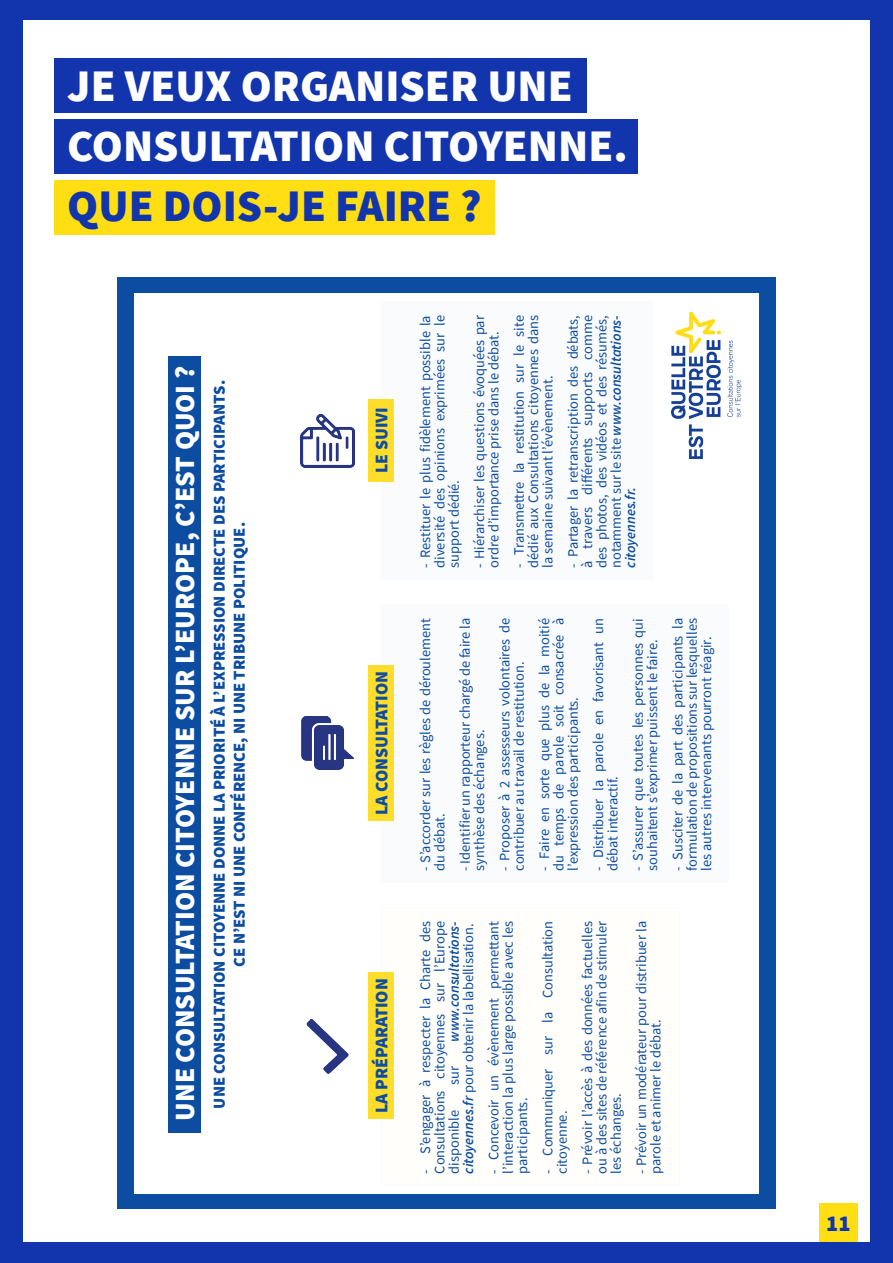
<style>
.page{position:relative;width:893px;height:1263px;background:#1234ad}
.page>*{position:absolute;margin:0;border:0;box-sizing:border-box;transform-origin:0 0}
.t1{font:900 45px "Source Sans Pro";color:#fff}
.t2{font:900 45px "Source Sans Pro";color:#1234ad}
.t3{font:900 27.6px "Source Sans Pro";color:#fff}
.t4{font:900 22.5px "Source Sans Pro";color:#1234ad}
.t5{font:900 17.7px "Source Sans Pro";color:#0d4da1}
.t6{font:900 16.65px/20px "Source Sans Pro";color:#0d4da1;text-align:center}
.t7{font:14.4px/14.4px "Source Sans Pro";color:#0d4da1;text-align:justify}
.t8{font:italic 600 14.4px/14.4px "Source Sans Pro";color:#0d4da1;text-align:right}
.s1{font-weight:600;font-style:italic}
.s2{font-weight:400;font-style:normal}
</style>
<div class="page">
<div style="left:23px;top:21px;width:847px;height:1221px;background:#fff"></div>
<div style="left:54px;top:59px;width:533px;height:54px;background:#1234ad"></div>
<div style="left:54px;top:119px;width:584px;height:55px;background:#1234ad"></div>
<div style="left:54px;top:180px;width:440px;height:54px;background:#ffde14"></div>
<div style="left:117px;top:278px;width:659px;height:931px;background:#0d4da1"></div>
<div style="left:134px;top:293px;width:624px;height:901px;background:#fff"></div>
<div style="left:382px;top:907px;width:297px;height:278px;background:#fffefa"></div>
<div style="left:368px;top:972px;width:26px;height:146px;background:#ffdd2b"></div>
<div style="left:382px;top:605px;width:346px;height:278px;background:#fafbfc"></div>
<div style="left:368px;top:665px;width:26px;height:155px;background:#ffdd2b"></div>
<div style="left:382px;top:302px;width:271px;height:278px;background:#fafbfc"></div>
<div style="left:368px;top:400px;width:26px;height:82px;background:#ffdd2b"></div>
<img style="left:301px;top:717px;width:53px;height:53px">
<img style="left:306px;top:1020px;width:43px;height:53px">
<div style="left:168px;top:356px;width:33px;height:776px;background:#0d4da1"></div>
<img style="left:301px;top:414px;width:53px;height:53px">
<img style="left:671px;top:313px;width:70px;height:146px">
<div style="left:819px;top:1204px;width:39px;height:38px;background:#ffde14"></div>
<p class="t1" style="left:67px;top:55px;width:507px">JE VEUX ORGANISER UNE</p>
<p class="t1" style="left:67px;top:115px;width:562px">CONSULTATION CITOYENNE.</p>
<p class="t2" style="left:67px;top:175px;width:416px">QUE DOIS-JE FAIRE ?</p>
<h2 class="t3" style="left:166px;top:1120px;width:756px;rotate:-90deg">UNE CONSULTATION CITOYENNE SUR L’EUROPE, C’EST QUOI ?</h2>
<p class="t6" style="left:209px;top:1108px;width:730px;rotate:-90deg">UNE CONSULTATION CITOYENNE DONNE LA PRIORITÉ À L’EXPRESSION DIRECTE DES PARTICIPANTS.<br>CE N’EST NI UNE CONFÉRENCE, NI UNE TRIBUNE POLITIQUE.</p>
<p class="t5" style="left:369px;top:473px;width:67px;rotate:-90deg">LE SUIVI</p>
<p class="t5" style="left:369px;top:815px;width:145px;rotate:-90deg">LA CONSULTATION</p>
<p class="t5" style="left:369px;top:1113px;width:136px;rotate:-90deg">LA PRÉPARATION</p>
<p class="t7" style="left:418px;top:568px;width:254px;rotate:-90deg">- Restituer le plus fidèlement possible la diversité des opinions exprimées sur le support dédié.</p>
<p class="t7" style="left:472px;top:568px;width:254px;rotate:-90deg">- Hiérarchiser les questions évoquées par ordre d’importance prise dans le débat.</p>
<p class="t7" style="left:512px;top:568px;width:254px;rotate:-90deg">- Transmettre la restitution sur le site dédié aux Consultations citoyennes dans la semaine suivant l’évènement.</p>
<p class="t7" style="left:566px;top:568px;width:254px;rotate:-90deg">- Partager la retranscription des débats, à travers différents supports comme des photos, des vidéos et des résumés, notamment sur le site <span class="s1">www.consultations&shy;citoyennes.fr.</span></p>
<p class="t7" style="left:418px;top:871px;width:254px;rotate:-90deg">- S’accorder sur les règles de déroulement du débat.</p>
<p class="t7" style="left:458px;top:871px;width:254px;rotate:-90deg">- Identifier un rapporteur chargé de faire la synthèse des échanges.</p>
<p class="t7" style="left:497px;top:871px;width:254px;rotate:-90deg">- Proposer à 2 assesseurs volontaires de contribuer au travail de restitution.</p>
<p class="t7" style="left:537px;top:871px;width:254px;rotate:-90deg">- Faire en sorte que plus de la moitié du temps de parole soit consacrée à l’expression des participants.</p>
<p class="t7" style="left:591px;top:871px;width:254px;rotate:-90deg">- Distribuer la parole en favorisant un débat interactif.</p>
<p class="t7" style="left:631px;top:871px;width:254px;rotate:-90deg">- S’assurer que toutes les personnes qui souhaitent s’exprimer puissent le faire.</p>
<p class="t7" style="left:670px;top:871px;width:254px;rotate:-90deg">- Susciter de la part des participants la formulation de propositions sur lesquelles les autres intervenants pourront réagir.</p>
<p class="t8" style="left:447px;top:1173px;width:254px;rotate:-90deg">www.consultations-<br>citoyennes.fr <span class="s2">pour obtenir la labellisation.</span></p>
<p class="t7" style="left:486px;top:1173px;width:254px;rotate:-90deg">- Concevoir un évènement permettant l’interaction la plus large possible avec les participants.</p>
<p class="t7" style="left:540px;top:1173px;width:254px;rotate:-90deg">- Communiquer sur la Consultation citoyenne.</p>
<p class="t7" style="left:580px;top:1173px;width:254px;rotate:-90deg">- Prévoir l’accès à des données factuelles ou à des sites de référence afin de stimuler les échanges.</p>
<p class="t7" style="left:634px;top:1173px;width:254px;rotate:-90deg">- Prévoir un modérateur pour distribuer la parole et animer le débat.</p>
<p class="t7" style="left:418px;top:1173px;width:254px;rotate:-90deg">- S’engager à respecter la Charte des Consultations citoyennes sur l’Europe disponible</p>
<p class="t7" style="left:447px;top:1085px;width:20px;rotate:-90deg">sur</p>
<p class="t4" style="left:826px;top:1208px;width:26px">11</p>
</div>
